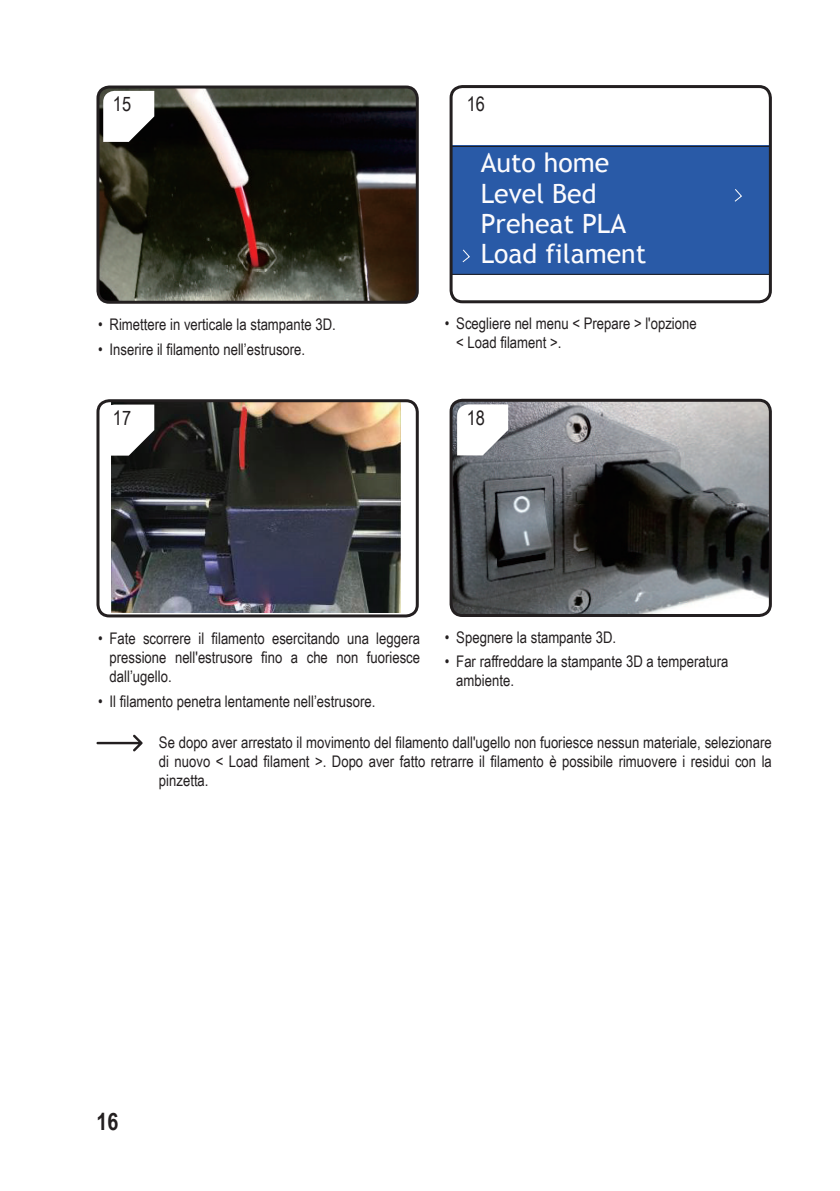
<style>
.page{position:relative;width:840px;height:1191px;background:#fff}
.page>*{position:absolute;margin:0;border:0;box-sizing:border-box;transform-origin:0 0}
.t1{font:26.6px/30.4px "Trebuchet MS";color:#fcfbfd}
.t2{font:700 24px "Arial Narrow";color:#231f20}
.t3{font:20px "Arial Narrow";color:#231f20}
.t4{font:16px/19.2px "Arial Narrow";color:#231f20}
</style>
<div class="page">
<img style="left:100px;top:89px;width:317px;height:211px">
<div style="left:96px;top:85px;width:322px;height:219px;border:3px solid #231f20;border-radius:11px"></div>
<svg style="left:103px;top:91px;width:51px;height:51px"></svg>
<div style="left:453px;top:146px;width:314px;height:129px;background:#295aa7"></div>
<svg style="left:734px;top:189px;width:7px;height:13px"></svg>
<svg style="left:462px;top:249px;width:7px;height:13px"></svg>
<div style="left:449px;top:85px;width:322px;height:218px;border:3px solid #231f20;border-radius:11px"></div>
<img style="left:111px;top:403px;width:289px;height:209px">
<div style="left:96px;top:399px;width:322px;height:218px;border:3px solid #231f20;border-radius:11px"></div>
<svg style="left:103px;top:404px;width:51px;height:51px"></svg>
<img style="left:453px;top:400px;width:317px;height:215px">
<div style="left:449px;top:399px;width:322px;height:218px;border:3px solid #231f20;border-radius:11px"></div>
<svg style="left:457px;top:404px;width:51px;height:51px"></svg>
<svg style="left:96px;top:734px;width:46px;height:17px"></svg>
<p class="t3" style="left:113px;top:89px;width:20px">15</p>
<p class="t4" style="left:98px;top:314px;width:239px">• Rimettere in verticale la stampante 3D.</p>
<p class="t4" style="left:98px;top:339px;width:208px">• Inserire il filamento nell’estrusore.</p>
<p class="t3" style="left:466px;top:89px;width:20px">16</p>
<h1 class="t1" style="left:480px;top:147px;width:167px">Auto home<br>Level Bed<br>Preheat PLA<br>Load filament</h1>
<p class="t4" style="left:456px;top:313px;width:242px;text-indent:-11px">• Scegliere nel menu &lt; Prepare &gt; l'opzione &lt; Load filament &gt;.</p>
<p class="t3" style="left:113px;top:403px;width:20px">17</p>
<p class="t3" style="left:466px;top:403px;width:20px">18</p>
<p class="t4" style="left:109px;top:628px;width:312px;text-align:justify;text-indent:-11px">• Fate scorrere il filamento esercitando una leggera pressione nell'estrusore fino a che non fuoriesce dall’ugello.</p>
<p class="t4" style="left:98px;top:691px;width:278px">• Il filamento penetra lentamente nell’estrusore.</p>
<p class="t4" style="left:444px;top:627px;width:173px">• Spegnere la stampante 3D.</p>
<p class="t4" style="left:456px;top:651px;width:273px;text-indent:-11px">• Far raffreddare la stampante 3D a temperatura ambiente.</p>
<p class="t4" style="left:159px;top:732px;width:614px;text-align:justify">Se dopo aver arrestato il movimento del filamento dall'ugello non fuoriesce nessun materiale, selezionare di nuovo &lt; Load filament &gt;. Dopo aver fatto retrarre il filamento è possibile rimuovere i residui con la pinzetta.</p>
<h2 class="t2" style="left:96px;top:1103px;width:23px">16</h2>
</div>
